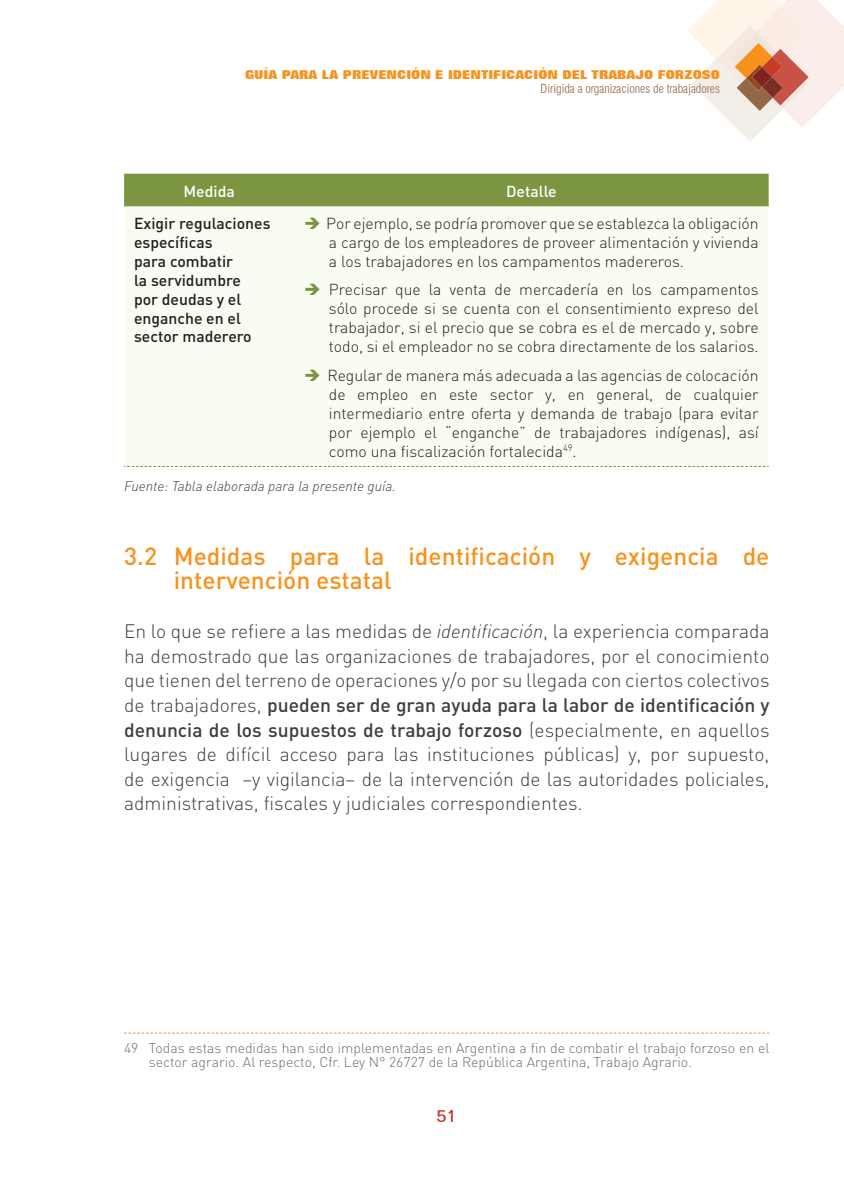
<style>
.page{position:relative;width:844px;height:1191px;background:#fff}
.page>*{position:absolute;margin:0;border:0;box-sizing:border-box;transform-origin:0 0}
.t1{font:500 24.5px/24.5px "DIN";color:#f7931d}
.t2{font:300 19.25px/24.5px "DIN";color:#3e3e3f;text-align:justify}
.t3{font:500 17.5px "Folio BT";color:#c83b24}
.t4{font:300 15.75px/18.9px "DIN";color:#231f20;text-align:justify}
.t5{font:500 15.75px/18.9px "DIN";color:#231f20}
.t6{font:500 15.75px "DIN";color:#fff}
.t7{font:300 14px/14px "DIN";color:#6c6d70}
.t8{font:italic 300 14px "DIN";color:#3e3e3f}
.t9{font:800 12.25px "Folio BT";color:#f7931d}
.t10{font:300 condensed 12.25px "Swiss 721 BT";color:#936848}
.s1{color:#7b9540}
.s2{font-style:italic}
.s3{font-weight:500}
</style>
<div class="page">
<svg style="left:687px;top:0;width:156px;height:142px"></svg>
<div style="left:124px;top:174px;width:644px;height:32px;background:#7b9540"></div>
<div style="left:124px;top:206px;width:644px;height:260px;background:#f9fcf3"></div>
<svg style="left:124px;top:466px;width:644px;height:1px"></svg>
<svg style="left:124px;top:1032px;width:645px;height:1px"></svg>
<p class="t9" style="left:245px;top:67px;width:476px">GUÍA PARA LA PREVENCIÓN E IDENTIFICACIÓN DEL TRABAJO FORZOSO</p>
<p class="t10" style="left:540px;top:82px;width:181px">Dirigida a organizaciones de trabajadores</p>
<p class="t6" style="left:183px;top:181px;width:53px">Medida</p>
<p class="t6" style="left:506px;top:181px;width:52px">Detalle</p>
<p class="t5" style="left:134px;top:213px;width:138px">Exigir regulaciones específicas<br>para combatir<br>la servidumbre<br>por deudas y el enganche en el sector maderero</p>
<p class="t4" style="left:329px;top:213px;width:431px;text-indent:-25px"><span class="s1">➔</span> Por ejemplo, se podría promover que se establezca la obligación a cargo de los empleadores de proveer alimentación y vivienda a los trabajadores en los campamentos madereros.</p>
<p class="t4" style="left:329px;top:280px;width:431px;text-indent:-25px"><span class="s1">➔</span> Precisar que la venta de mercadería en los campamentos sólo procede si se cuenta con el consentimiento expreso del trabajador, si el precio que se cobra es el de mercado y, sobre todo, si el empleador no se cobra directamente de los salarios.</p>
<p class="t4" style="left:329px;top:365px;width:431px;text-indent:-25px"><span class="s1">➔</span> Regular de manera más adecuada a las agencias de colocación de empleo en este sector y, en general, de cualquier intermediario entre oferta y demanda de trabajo (para evitar por ejemplo el “enganche” de trabajadores indígenas), así como una fiscalización fortalecida<sup>49</sup>.</p>
<p class="t8" style="left:124px;top:478px;width:273px">Fuente: Tabla elaborada para la presente guía.</p>
<h1 class="t1" style="left:174px;top:543px;width:597px;text-indent:-50px">3.2 Medidas para la identificación y exigencia de intervención estatal</h1>
<p class="t2" style="left:124px;top:619px;width:646px">En lo que se refiere a las medidas de <span class="s2">identificación</span>, la experiencia comparada ha demostrado que las organizaciones de trabajadores, por el conocimiento que tienen del terreno de operaciones y/o por su llegada con ciertos colectivos de trabajadores, <span class="s3">pueden ser de gran ayuda para la labor de identificación y denuncia de los supuestos de trabajo forzoso</span> (especialmente, en aquellos lugares de difícil acceso para las instituciones públicas) y, por supuesto, de exigencia –y vigilancia– de la intervención de las autoridades policiales, administrativas, fiscales y judiciales correspondientes.</p>
<p class="t7" style="left:149px;top:1040px;width:622px;text-indent:-25px">49 Todas estas medidas han sido implementadas en Argentina a fin de combatir el trabajo forzoso en el sector agrario. Al respecto, Cfr. Ley N° 26727 de la República Argentina, Trabajo Agrario.</p>
<p class="t3" style="left:436px;top:1104px;width:22px">51</p>
</div>
